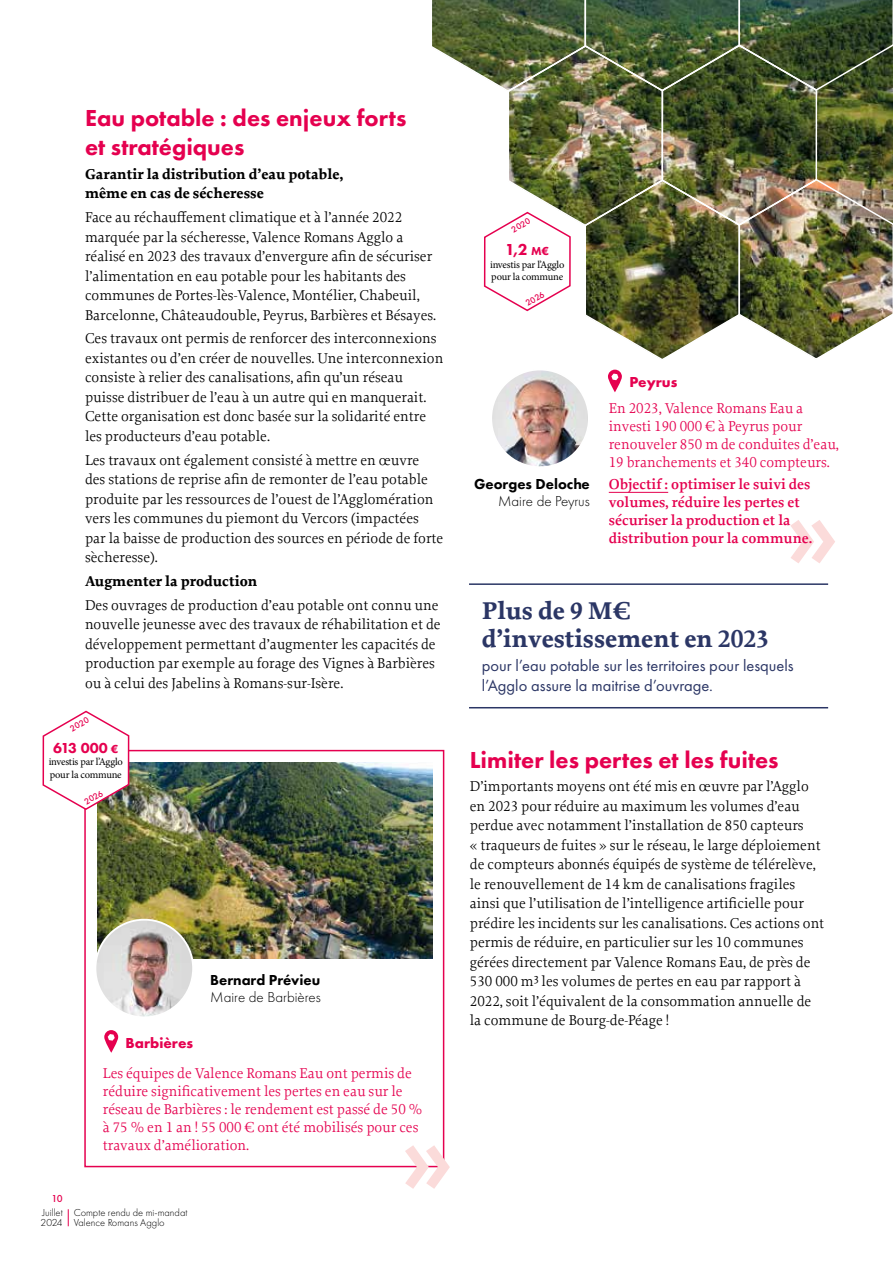
<style>
.page{position:relative;width:893px;height:1263px;background:#fff}
.page>*{position:absolute;margin:0;border:0;box-sizing:border-box;transform-origin:0 0}
.t1{font:800 101.1px "Futura PT";color:#fbdbda}
.t2{font:700 25.5px/28.5px "Proforma";color:#2b3665}
.t3{font:800 24px/28.8px "Futura PT";color:#e5004f}
.t4{font:16.5px/19.5px "Futura PT";color:#2b3665}
.t5{font:800 16.5px "Futura PT";color:#e5004f}
.t6{font:15px/19.5px "Proforma";color:#000}
.t7{font:15px/18px "Proforma";color:#e5004f}
.t8{font:600 15px/18px "Proforma";color:#e5004f}
.t9{font:700 15px/19.5px "Proforma";color:#000}
.t10{font:300 15px "Futura PT";color:#000}
.t11{font:800 15px "Futura PT";color:#000}
.t12{font:700 15px "Futura PT";color:#e5004f}
.t13{font:800 15px "Futura PT";letter-spacing:-.045em;color:#e5004f}
.t14{font:10.5px/12.6px "Minion Pro";letter-spacing:-.02em;color:#000}
.t15{font:300 10.5px/10.5px "Futura PT";color:#000}
.t16{font:500 10.5px "Futura PT";color:#e5004f}
.t17{font:500 9px "Futura PT";color:#e5004f}
.s1{font-size:12px}
</style>
<div class="page">
<svg style="left:68px;top:1209px;width:1px;height:17px"></svg>
<hr style="left:609px;top:492px;width:59px;height:1px;background:#e5004f">
<svg style="left:608px;top:370px;width:14px;height:22px"></svg>
<img style="left:97px;top:763px;width:335px;height:196px">
<div style="left:84px;top:750px;width:360px;height:417px;border:2px solid #e5004f"></div>
<img style="left:95px;top:920px;width:98px;height:97px;border-radius:49px">
<div style="left:94px;top:919px;width:100px;height:99px;border:2px solid #fff;border-radius:50%"></div>
<svg style="left:104px;top:1030px;width:14px;height:23px"></svg>
<hr style="left:469px;top:583px;width:359px;height:2px;background:#2b3665">
<hr style="left:469px;top:707px;width:359px;height:1px;background:#2b3665">
<img style="left:493px;top:372px;width:94px;height:93px">
<div style="left:490px;top:369px;width:100px;height:99px;border:2px solid #fff;border-radius:50%"></div>
<img style="left:432px;top:0;width:461px;height:359px">
<svg style="left:42px;top:710px;width:88px;height:101px"></svg>
<h3 class="t3" style="left:85px;top:104px;width:323px">Eau potable : des enjeux forts et stratégiques</h3>
<p class="t9" style="left:85px;top:164px;width:260px">Garantir la distribution d’eau potable, même en cas de sécheresse</p>
<p class="t6" style="left:85px;top:207px;width:353px">Face au réchauffement climatique et à l’année 2022 marquée par la sécheresse, Valence Romans Agglo a réalisé en 2023 des travaux d’envergure afin de sécuriser l’alimentation en eau potable pour les habitants des communes de Portes-lès-Valence, Montélier, Chabeuil, Barcelonne, Châteaudouble, Peyrus, Barbières et Bésayes.</p>
<p class="t6" style="left:85px;top:329px;width:360px">Ces travaux ont permis de renforcer des interconnexions existantes ou d’en créer de nouvelles. Une interconnexion consiste à relier des canalisations, afin qu’un réseau puisse distribuer de l’eau à un autre qui en manquerait.<br>Cette organisation est donc basée sur la solidarité entre les producteurs d’eau potable.</p>
<p class="t6" style="left:85px;top:450px;width:360px">Les travaux ont également consisté à mettre en œuvre des stations de reprise afin de remonter de l’eau potable produite par les ressources de l’ouest de l’Agglomération vers les communes du piemont du Vercors (impactées<br>par la baisse de production des sources en période de forte sècheresse).</p>
<p class="t9" style="left:85px;top:571px;width:174px">Augmenter la production</p>
<p class="t6" style="left:85px;top:595px;width:357px">Des ouvrages de production d’eau potable ont connu une nouvelle jeunesse avec des travaux de réhabilitation et de développement permettant d’augmenter les capacités de production par exemple au forage des Vignes à Barbières ou à celui des Jabelins à Romans-sur-Isère.</p>
<p class="t17" style="left:68px;top:724px;width:22px;rotate:-30deg">2020</p>
<p class="t13" style="left:53px;top:738px;width:67px">613 000 <span class="s1">€</span></p>
<p class="t14" style="left:49px;top:756px;width:76px">investis par l’Agglo pour la commune</p>
<p class="t17" style="left:82px;top:798px;width:22px;rotate:-30deg">2026</p>
<p class="t12" style="left:126px;top:1034px;width:69px">Barbières</p>
<p class="t11" style="left:210px;top:971px;width:112px">Bernard Prévieu</p>
<p class="t10" style="left:210px;top:988px;width:112px">Maire de Barbières</p>
<p class="t16" style="left:52px;top:1192px;width:13px">10</p>
<p class="t15" style="left:41px;top:1207px;width:24px">Juillet<br>2024</p>
<p class="t7" style="left:103px;top:1064px;width:321px">Les équipes de Valence Romans Eau ont permis de réduire significativement les pertes en eau sur le réseau de Barbières : le rendement est passé de 50 % à 75 % en 1 an ! 55 000 € ont été mobilisés pour ces travaux d’amélioration.</p>
<h1 class="t1" style="left:454px;top:1241px;width:56px;rotate:-180deg">«</h1>
<p class="t15" style="left:74px;top:1207px;width:115px">Compte rendu de mi-mandat<br>Valence Romans Agglo</p>
<p class="t17" style="left:509px;top:225px;width:22px;rotate:-30deg">2020</p>
<p class="t5" style="left:505px;top:239px;width:45px">1,2 <span class="s1">M€</span></p>
<p class="t14" style="left:490px;top:258px;width:76px">investis par l’Agglo pour la commune</p>
<p class="t17" style="left:524px;top:299px;width:22px;rotate:-30deg">2026</p>
<p class="t11" style="left:474px;top:475px;width:117px">Georges Deloche</p>
<p class="t10" style="left:498px;top:492px;width:93px">Maire de Peyrus</p>
<p class="t12" style="left:629px;top:372px;width:49px">Peyrus</p>
<p class="t7" style="left:609px;top:399px;width:232px">En 2023, Valence Romans Eau a investi 190 000 € à Peyrus pour renouveler 850 m de conduites d’eau,<br>19 branchements et 340 compteurs.</p>
<p class="t8" style="left:609px;top:475px;width:205px">Objectif : optimiser le suivi des volumes, réduire les pertes et sécuriser la production et la distribution pour la commune.</p>
<h1 class="t1" style="left:839px;top:616px;width:56px;rotate:-180deg">«</h1>
<h2 class="t2" style="left:482px;top:596px;width:289px">Plus de 9 M€ d’investissement en 2023</h2>
<p class="t4" style="left:482px;top:656px;width:313px">pour l’eau potable sur les territoires pour lesquels l’Agglo assure la maitrise d’ouvrage.</p>
<h3 class="t3" style="left:470px;top:745px;width:310px">Limiter les pertes et les fuites</h3>
<p class="t6" style="left:470px;top:776px;width:356px">D’importants moyens ont été mis en œuvre par l’Agglo en 2023 pour réduire au maximum les volumes d’eau perdue avec notamment l’installation de 850 capteurs<br>« traqueurs de fuites » sur le réseau, le large déploiement de compteurs abonnés équipés de système de télérelève, le renouvellement de 14 km de canalisations fragiles ainsi que l’utilisation de l’intelligence artificielle pour prédire les incidents sur les canalisations. Ces actions ont permis de réduire, en particulier sur les 10 communes gérées directement par Valence Romans Eau, de près de 530 000 m³ les volumes de pertes en eau par rapport à 2022, soit l’équivalent de la consommation annuelle de la commune de Bourg-de-Péage !</p>
</div>
